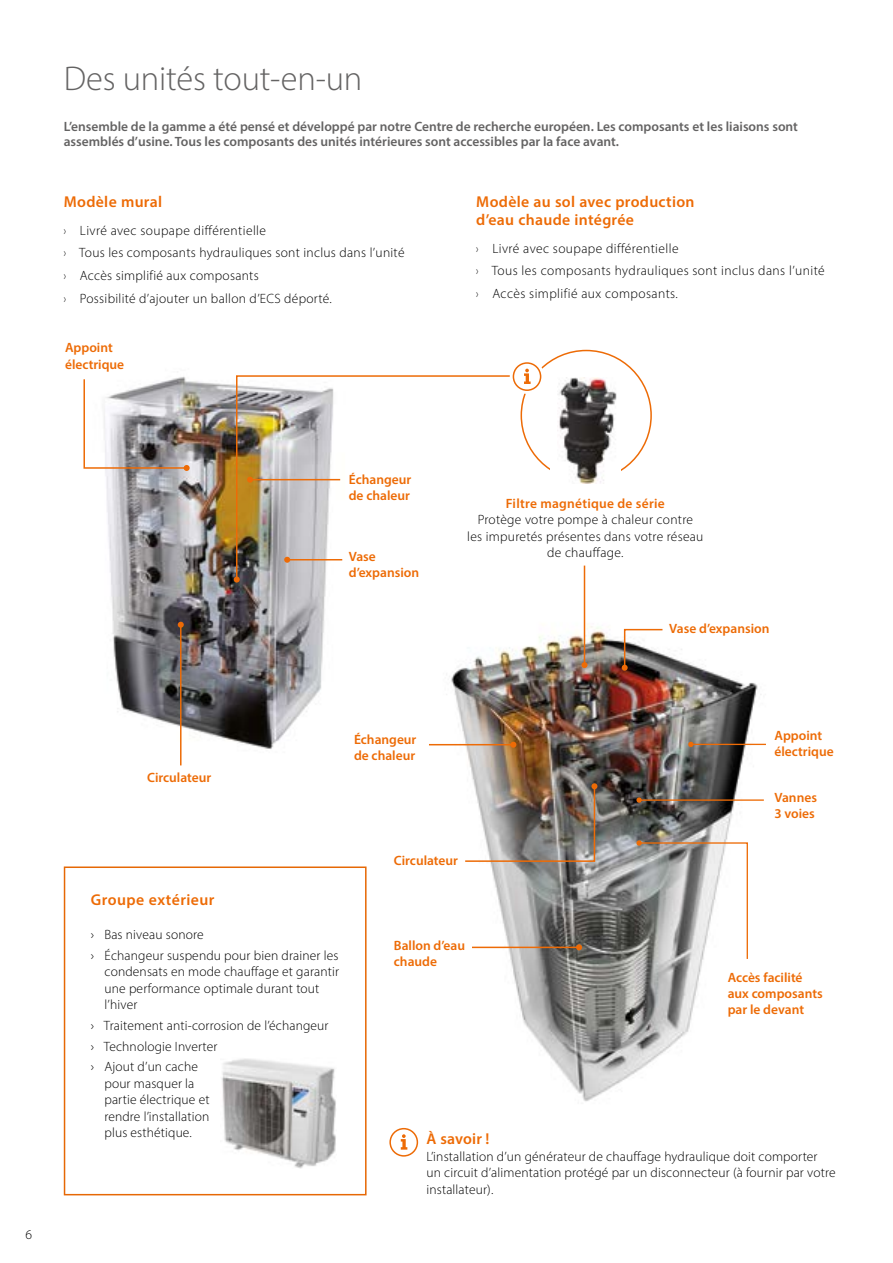
<style>
.page{position:relative;width:893px;height:1263px;background:#fff}
.page>*{position:absolute;margin:0;border:0;box-sizing:border-box;transform-origin:0 0}
.t1{font:300 34.5px "Myriad Pro";letter-spacing:-.005em;color:#646363}
.t2{font:600 15.75px/18px "Myriad Pro";letter-spacing:.02em;color:#ed6b06}
.t3{font:300 13.5px/16.5px "Myriad Pro";letter-spacing:.01em;color:#000}
.t4{font:600 13.5px/16.2px "Myriad Pro";color:#ed6b06}
.t5{font:600 13.5px/15px "Myriad Pro";color:#646363}
.t6{font:300 13.5px/23px "Myriad Pro";letter-spacing:.01em;color:#000;scale:.7 1}
.t7{font:300 13.5px/23px "Myriad Pro";letter-spacing:.03em;color:#000;scale:.7 1}
.t8{font:600 13.5px "Myriad Pro";letter-spacing:.02em;color:#ed6b06}
</style>
<div class="page">
<img style="left:558px;top:378px;width:59px;height:105px">
<div style="left:64px;top:866px;width:303px;height:329px;border:2px solid #e66805"></div>
<img style="left:429px;top:600px;width:337px;height:502px">
<svg style="left:622px;top:628px;width:42px;height:43px"></svg>
<hr style="left:429px;top:744px;width:84px;height:1px;background:#ed6b06">
<svg style="left:510px;top:742px;width:6px;height:6px"></svg>
<hr style="left:639px;top:799px;width:125px;height:2px;background:#ed6b06">
<svg style="left:636px;top:797px;width:6px;height:6px"></svg>
<hr style="left:691px;top:744px;width:75px;height:1px;background:#ed6b06">
<svg style="left:688px;top:742px;width:5px;height:5px"></svg>
<svg style="left:636px;top:840px;width:113px;height:120px"></svg>
<hr style="left:472px;top:947px;width:107px;height:1px;background:#ed6b06">
<svg style="left:576px;top:944px;width:6px;height:6px"></svg>
<img style="left:464px;top:783px;width:133px;height:80px">
<img style="left:105px;top:376px;width:221px;height:373px">
<hr style="left:180px;top:625px;width:2px;height:140px;background:#ed6b06">
<svg style="left:178px;top:622px;width:6px;height:6px"></svg>
<svg style="left:83px;top:378px;width:107px;height:93px"></svg>
<hr style="left:584px;top:566px;width:1px;height:99px;background:#ed6b06">
<svg style="left:581px;top:662px;width:6px;height:6px"></svg>
<img style="left:221px;top:1058px;width:115px;height:110px">
<svg style="left:389px;top:1128px;width:29px;height:28px"></svg>
<svg style="left:235px;top:375px;width:294px;height:206px"></svg>
<svg style="left:234px;top:576px;width:6px;height:6px"></svg>
<div style="left:510px;top:359px;width:34px;height:35px;background:#fff;border-radius:50%"></div>
<svg style="left:513px;top:362px;width:28px;height:29px"></svg>
<h1 class="t1" style="left:64px;top:57px;width:300px">Des unités tout-en-un</h1>
<p class="t5" style="left:64px;top:119px;width:736px">L’ensemble de la gamme a été pensé et développé par notre Centre de recherche européen. Les composants et les liaisons sont assemblés d’usine. Tous les composants des unités intérieures sont accessibles par la face avant.</p>
<p class="t2" style="left:64px;top:193px;width:100px">Modèle mural</p>
<p class="t6" style="left:64px;top:218px;width:488px">› Livré avec soupape différentielle<br>› Tous les composants hydrauliques sont inclus dans l’unité › Accès simplifié aux composants<br>› Possibilité d’ajouter un ballon d’ECS déporté.</p>
<p class="t4" style="left:65px;top:339px;width:61px">Appoint électrique</p>
<p class="t2" style="left:476px;top:193px;width:220px">Modèle au sol avec production d’eau chaude intégrée</p>
<p class="t7" style="left:476px;top:236px;width:499px">› Livré avec soupape différentielle<br>› Tous les composants hydrauliques sont inclus dans l’unité › Accès simplifié aux composants.</p>
<p class="t3" style="left:26px;top:1226px;width:8px">6</p>
<p class="t4" style="left:349px;top:471px;width:64px">Échangeur de chaleur</p>
<p class="t4" style="left:349px;top:548px;width:72px">Vase d’expansion</p>
<p class="t8" style="left:506px;top:494px;width:161px">Filtre magnétique de série</p>
<p class="t3" style="left:467px;top:511px;width:238px;text-align:center">Protège votre pompe à chaleur contre<br>les impuretés présentes dans votre réseau de chauffage.</p>
<p class="t4" style="left:669px;top:620px;width:102px">Vase d’expansion</p>
<p class="t4" style="left:147px;top:769px;width:66px">Circulateur</p>
<p class="t2" style="left:91px;top:891px;width:125px">Groupe extérieur</p>
<p class="t3" style="left:91px;top:924px;width:249px;line-height:20.7px">› Bas niveau sonore<br>› Échangeur suspendu pour bien drainer les</p>
<p class="t3" style="left:105px;top:963px;width:236px">condensats en mode chauffage et garantir une performance optimale durant tout l’hiver</p>
<p class="t3" style="left:91px;top:1015px;width:239px;line-height:20.7px">› Traitement anti-corrosion de l’échangeur › Technologie Inverter<br>› Ajout d’un cache</p>
<p class="t3" style="left:104px;top:1075px;width:107px">pour masquer la partie électrique et rendre l’installation plus esthétique.</p>
<p class="t4" style="left:354px;top:730px;width:64px">Échangeur de chaleur</p>
<p class="t4" style="left:394px;top:852px;width:66px">Circulateur</p>
<p class="t4" style="left:394px;top:937px;width:73px">Ballon d’eau chaude</p>
<p class="t4" style="left:774px;top:727px;width:61px">Appoint électrique</p>
<p class="t4" style="left:774px;top:789px;width:44px">Vannes<br>3 voies</p>
<p class="t4" style="left:728px;top:969px;width:97px">Accès facilité aux composants par le devant</p>
<p class="t2" style="left:427px;top:1129px;width:64px">À savoir !</p>
<p class="t3" style="left:426px;top:1148px;width:411px">L’installation d’un générateur de chauffage hydraulique doit comporter<br>un circuit d’alimentation protégé par un disconnecteur (à fournir par votre installateur).</p>
</div>
